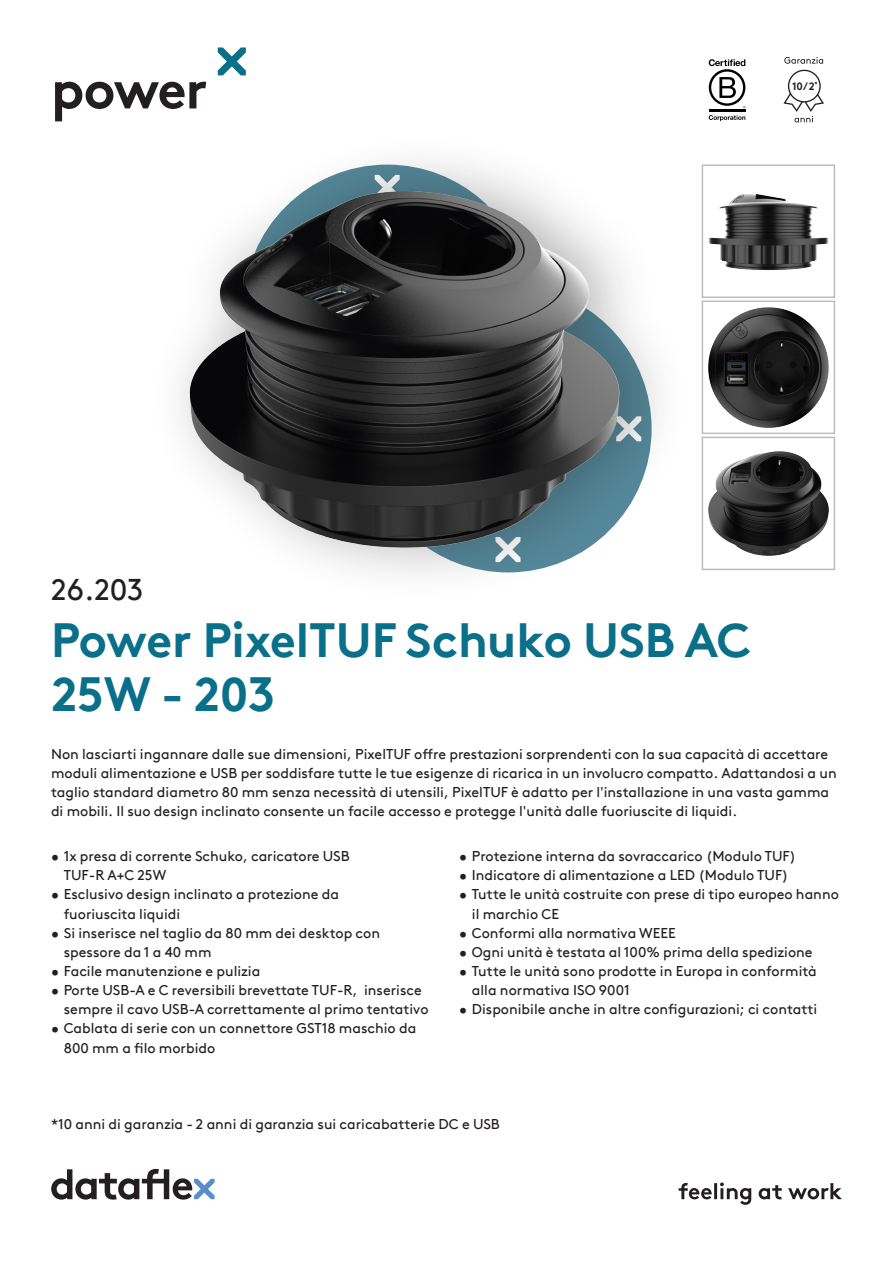
<style>
.page{position:relative;width:893px;height:1263px;background:#fff}
.page>*{position:absolute;margin:0;border:0;box-sizing:border-box;transform-origin:0 0}
.t1{font:700 54px "Brown Pro TT";letter-spacing:-.03em;color:#231f20}
.productnaam{font:700 48px/54px "Brown Pro TT";color:#0a6f88}
.productnummer{font:30px "Brown Pro TT";color:#231f20}
.omschrijving{font:14.25px/19.2px "Brown Pro TT";color:#231f20}
.t2{font:700 10.8px "Brown";color:#231f20}
</style>
<div class="page">
<hr style="left:709px;top:110px;width:36px;height:2px;background:#000001">
<svg style="left:709px;top:59px;width:36px;height:49px"></svg>
<svg style="left:709px;top:115px;width:36px;height:6px"></svg>
<svg style="left:51px;top:1169px;width:164px;height:30px"></svg>
<svg style="left:218px;top:47px;width:28px;height:28px"></svg>
<svg style="left:679px;top:1182px;width:163px;height:23px"></svg>
<svg style="left:784px;top:57px;width:39px;height:7px"></svg>
<svg style="left:783px;top:70px;width:41px;height:52px"></svg>
<img style="left:709px;top:194px;width:120px;height:76px">
<div style="left:702px;top:164px;width:133px;height:134px;border:2px solid #bcbdc0"></div>
<img style="left:708px;top:307px;width:121px;height:121px">
<div style="left:702px;top:301px;width:133px;height:133px;border:2px solid #bcbdc0"></div>
<img style="left:708px;top:451px;width:121px;height:105px">
<div style="left:702px;top:437px;width:133px;height:133px;border:2px solid #bcbdc0"></div>
<img style="left:179px;top:161px;width:462px;height:413px">
<h1 class="t1" style="left:51px;top:46px;width:158px">power</h1>
<p class="t2" style="left:792px;top:77px;width:27px">10/2<sup>*</sup></p>
<p class="productnummer" style="left:51px;top:566px;width:94px">26.203</p>
<p class="productnaam" style="left:51px;top:608px;width:702px">Power PixelTUF Schuko USB AC<br>25W - 203</p>
<p class="omschrijving" style="left:51px;top:743px;width:787px">Non lasciarti ingannare dalle sue dimensioni, PixelTUF offre prestazioni sorprendenti con la sua capacità di accettare moduli alimentazione e USB per soddisfare tutte le tue esigenze di ricarica in un involucro compatto. Adattandosi a un taglio standard diametro 80 mm senza necessità di utensili, PixelTUF è adatto per l'installazione in una vasta gamma di mobili. Il suo design inclinato consente un facile accesso e protegge l'unità dalle fuoriuscite di liquidi.</p>
<p class="omschrijving" style="left:64px;top:845px;width:287px;text-indent:-13px">• 1x presa di corrente Schuko, caricatore USB<br>TUF-R A+C 25W</p>
<p class="omschrijving" style="left:64px;top:884px;width:277px;text-indent:-13px">• Esclusivo design inclinato a protezione da fuoriuscita liquidi</p>
<p class="omschrijving" style="left:64px;top:922px;width:318px;text-indent:-13px">• Si inserisce nel taglio da 80 mm dei desktop con spessore da 1 a 40 mm</p>
<p class="omschrijving" style="left:51px;top:960px;width:211px">• Facile manutenzione e pulizia</p>
<p class="omschrijving" style="left:64px;top:979px;width:366px;text-indent:-13px">• Porte USB-A e C reversibili brevettate TUF-R, inserisce sempre il cavo USB-A correttamente al primo tentativo</p>
<p class="omschrijving" style="left:64px;top:1018px;width:354px;text-indent:-13px">• Cablata di serie con un connettore GST18 maschio da<br>800 mm a filo morbido</p>
<p class="omschrijving" style="left:459px;top:845px;width:339px">• Protezione interna da sovraccarico (Modulo TUF)</p>
<p class="omschrijving" style="left:459px;top:864px;width:331px">• Indicatore di alimentazione a LED (Modulo TUF)</p>
<p class="omschrijving" style="left:472px;top:884px;width:368px;text-indent:-13px">• Tutte le unità costruite con prese di tipo europeo hanno il marchio CE</p>
<p class="omschrijving" style="left:459px;top:922px;width:218px">• Conformi alla normativa WEEE</p>
<p class="omschrijving" style="left:459px;top:941px;width:355px">• Ogni unità è testata al 100% prima della spedizione</p>
<p class="omschrijving" style="left:472px;top:960px;width:346px;text-indent:-13px">• Tutte le unità sono prodotte in Europa in conformità alla normativa ISO 9001</p>
<p class="omschrijving" style="left:459px;top:998px;width:360px">• Disponibile anche in altre configurazioni; ci contatti</p>
<p class="omschrijving" style="left:51px;top:1113px;width:450px">*10 anni di garanzia - 2 anni di garanzia sui caricabatterie DC e USB</p>
</div>
